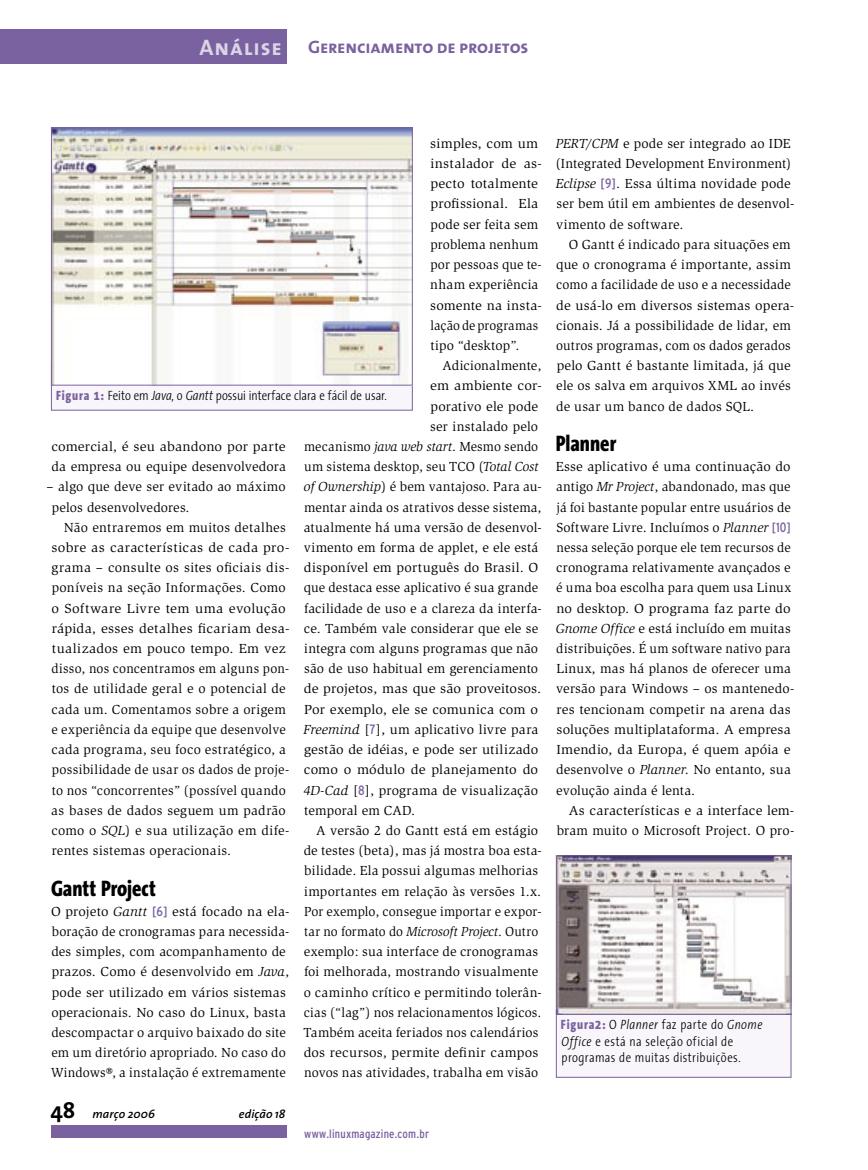
<style>
.page{position:relative;width:868px;height:1170px;background:#fff}
.page>*{position:absolute;margin:0;border:0;box-sizing:border-box;transform-origin:0 0}
.t1{font:800 22.5px "The Sans Condensed";color:#000}
.t2{font:22.5px "The Sans Bold Caps";letter-spacing:.035em;color:#dbd4e6}
.t3{font:700 22.5px "The Sans";color:#000}
.t4{font:18px "The Sans Bold Caps";letter-spacing:-.01em;color:#7a619f}
.t5{font:13.5px/20.2px "Slimbach";letter-spacing:.015em;color:#000}
.t6{font:13.5px/20.2px "Slimbach";letter-spacing:.015em;color:#000;scale:1.04 1}
.t7{font:13.5px/20.2px "Slimbach";letter-spacing:.015em;color:#000;scale:1.05 1}
.t8{font:300 13.5px/16.5px "The Sans Condensed";letter-spacing:.02em;color:#000}
.t9{font:300 13.5px "The Sans Condensed";color:#000}
.t10{font:13.5px "Slimbach";letter-spacing:.015em;color:#000;scale:.95 1}
.t11{font:condensed 12px "Interstate";letter-spacing:.015em;color:#7a619f}
.t12{font:italic 600 12px "The Sans";letter-spacing:.01em;color:#000}
.s1{font-style:italic}
.s2{font-family:"Interstate";font-stretch:condensed;color:#7a619f}
.s3{font-weight:800;color:#7a619f}
</style>
<div class="page">
<div style="left:51px;top:363px;width:361px;height:47px;background:#f8f6fa"></div>
<img style="left:53px;top:129px;width:357px;height:254px">
<div style="left:51px;top:127px;width:361px;height:258px;border:1px solid #7a619f"></div>
<div style="left:556px;top:1010px;width:234px;height:67px;background:#f8f6fa"></div>
<img style="left:558px;top:857px;width:231px;height:155px">
<div style="left:556px;top:855px;width:235px;height:159px;border:1px solid #7a619f"></div>
<div style="left:0;top:30px;width:286px;height:34px;background:#7a619f"></div>
<div style="left:51px;top:1125px;width:235px;height:12px;background:#7a619f"></div>
<h1 class="t2" style="left:199px;top:28px;width:84px">Análise</h1>
<h2 class="t4" style="left:308px;top:32px;width:222px">Gerenciamento de projetos</h2>
<p class="t6" style="left:430px;top:133px;width:109px">simples, com um instalador de as&shy;pecto totalmente profissional. Ela pode ser feita sem problema nenhum por pessoas que te&shy;nham experiência somente na insta&shy;lação de programas tipo “desktop”.</p>
<p class="t5" style="left:442px;top:355px;width:100px">Adicionalmente,</p>
<p class="t7" style="left:430px;top:376px;width:108px">em ambiente cor-</p>
<p class="t5" style="left:430px;top:396px;width:109px">porativo ele pode</p>
<p class="t5" style="left:430px;top:416px;width:109px">ser instalado pelo</p>
<p class="t5" style="left:304px;top:436px;width:236px">mecanismo <span class="s1">java web start</span>. Mesmo sendo</p>
<p class="t5" style="left:304px;top:456px;width:236px">um sistema desktop, seu TCO (<span class="s1">Total Cost</span></p>
<p class="t5" style="left:304px;top:477px;width:239px"><span class="s1">of Ownership</span>) é bem vantajoso. Para au-</p>
<p class="t5" style="left:304px;top:497px;width:239px">mentar ainda os atrativos desse sistema,</p>
<p class="t5" style="left:303px;top:517px;width:239px">atualmente há uma versão de desenvol-</p>
<p class="t5" style="left:304px;top:537px;width:236px">vimento em forma de applet, e ele está</p>
<p class="t5" style="left:304px;top:557px;width:236px">disponível em português do Brasil. O</p>
<p class="t5" style="left:304px;top:578px;width:236px">que destaca esse aplicativo é sua grande</p>
<p class="t5" style="left:304px;top:598px;width:239px">facilidade de uso e a clareza da interfa-</p>
<p class="t5" style="left:304px;top:618px;width:236px">ce. Também vale considerar que ele se</p>
<p class="t5" style="left:304px;top:638px;width:235px">integra com alguns programas que não</p>
<p class="t5" style="left:304px;top:658px;width:235px">são de uso habitual em gerenciamento</p>
<p class="t7" style="left:304px;top:679px;width:228px">de projetos, mas que são proveitosos.</p>
<p class="t7" style="left:304px;top:699px;width:224px">Por exemplo, ele se comunica com o</p>
<p class="t5" style="left:303px;top:719px;width:236px"><span class="s1">Freemind</span> [<span class="s2">7</span>], um aplicativo livre para</p>
<p class="t6" style="left:304px;top:739px;width:227px">gestão de idéias, e pode ser utilizado</p>
<p class="t7" style="left:304px;top:759px;width:225px">como o módulo de planejamento do</p>
<p class="t5" style="left:303px;top:780px;width:236px"><span class="s1">4D-Cad</span> [<span class="s2">8</span>], programa de visualização</p>
<p class="t5" style="left:304px;top:800px;width:112px">temporal em CAD.</p>
<p class="t5" style="left:316px;top:820px;width:223px">A versão 2 do Gantt está em estágio</p>
<p class="t5" style="left:304px;top:840px;width:239px">de testes (beta), mas já mostra boa esta-</p>
<p class="t5" style="left:304px;top:860px;width:235px">bilidade. Ela possui algumas melhorias</p>
<p class="t5" style="left:304px;top:880px;width:239px">importantes em relação às versões 1.x.</p>
<p class="t5" style="left:304px;top:901px;width:239px">Por exemplo, consegue importar e expor-</p>
<p class="t10" style="left:304px;top:923px;width:248px">tar no formato do <span class="s1">Microsoft Project</span>. Outro</p>
<p class="t5" style="left:304px;top:941px;width:236px">exemplo: sua interface de cronogramas</p>
<p class="t5" style="left:304px;top:961px;width:236px">foi melhorada, mostrando visualmente</p>
<p class="t5" style="left:304px;top:981px;width:239px">o caminho crítico e permitindo tolerân-</p>
<p class="t5" style="left:304px;top:1002px;width:239px">cias (“lag”) nos relacionamentos lógicos.</p>
<p class="t5" style="left:303px;top:1022px;width:236px">Também aceita feriados nos calendários</p>
<p class="t5" style="left:304px;top:1042px;width:236px">dos recursos, permite definir campos</p>
<p class="t5" style="left:304px;top:1062px;width:236px">novos nas atividades, trabalha em visão</p>
<p class="t9" style="left:56px;top:384px;width:332px"><span class="s3">Figura 1:</span> Feito em <span class="s1">Java</span>, o <span class="s1">Gantt</span> possui interface clara e fácil de usar.</p>
<p class="t7" style="left:51px;top:436px;width:225px">comercial, é seu abandono por parte da empresa ou equipe desenvolvedora</p>
<p class="t5" style="left:52px;top:477px;width:235px;text-indent:-5px">– algo que deve ser evitado ao máximo pelos desenvolvedores.</p>
<p class="t5" style="left:51px;top:517px;width:240px;text-indent:13px">Não entraremos em muitos detalhes sobre as características de cada pro&shy;grama – consulte os sites oficiais dis&shy;poníveis na seção Informações. Como o Software Livre tem uma evolução rápida, esses detalhes ficariam desa&shy;tualizados em pouco tempo. Em vez disso, nos concentramos em alguns pon&shy;tos de utilidade geral e o potencial de cada um. Comentamos sobre a origem e experiência da equipe que desenvolve cada programa, seu foco estratégico, a possibilidade de usar os dados de proje&shy;to nos “concorrentes” (possível quando as bases de dados seguem um padrão como o <span class="s1">SQL</span>) e sua utilização em dife&shy;rentes sistemas operacionais.</p>
<h1 class="t1" style="left:51px;top:875px;width:106px">Gantt Project</h1>
<p class="t5" style="left:51px;top:901px;width:240px">O projeto <span class="s1">Gantt</span> <span class="s2">[6]</span> está focado na ela&shy;boração de cronogramas para necessida&shy;des simples, com acompanhamento de prazos. Como é desenvolvido em <span class="s1">Java</span>, pode ser utilizado em vários sistemas operacionais. No caso do Linux, basta descompactar o arquivo baixado do site em um diretório apropriado. No caso do Windows®, a instalação é extremamente</p>
<h1 class="t3" style="left:50px;top:1091px;width:27px">48</h1>
<p class="t12" style="left:93px;top:1103px;width:64px">março 2006</p>
<p class="t12" style="left:239px;top:1103px;width:48px">edição 18</p>
<p class="t11" style="left:304px;top:1126px;width:126px">www.linuxmagazine.com.br</p>
<p class="t5" style="left:555px;top:133px;width:240px"><span class="s1">PERT/CPM</span> e pode ser integrado ao IDE (Integrated Development Environment)<br><span class="s1">Eclipse</span> <span class="s2">[9]</span>. Essa última novidade pode ser bem útil em ambientes de desenvol&shy;vimento de software.</p>
<p class="t5" style="left:556px;top:234px;width:239px;text-indent:12px">O Gantt é indicado para situações em que o cronograma é importante, assim como a facilidade de uso e a necessidade de usá-lo em diversos sistemas opera&shy;cionais. Já a possibilidade de lidar, em outros programas, com os dados gerados pelo Gantt é bastante limitada, já que ele os salva em arquivos XML ao invés de usar um banco de dados SQL.</p>
<h1 class="t1" style="left:556px;top:430px;width:62px">Planner</h1>
<p class="t5" style="left:556px;top:456px;width:240px">Esse aplicativo é uma continuação do antigo <span class="s1">Mr Project</span>, abandonado, mas que já foi bastante popular entre usuários de Software Livre. Incluímos o <span class="s1">Planner</span> <span class="s2">[10] </span>nessa seleção porque ele tem recursos de cronograma relativamente avançados e é uma boa escolha para quem usa Linux no desktop. O programa faz parte do <span class="s1">Gnome Office</span> e está incluído em muitas distribuições. É um software nativo para Linux, mas há planos de oferecer uma versão para Windows – os mantenedo&shy;res tencionam competir na arena das soluções multiplataforma. A empresa Imendio, da Europa, é quem apóia e desenvolve o <span class="s1">Planner</span>. No entanto, sua evolução ainda é lenta.</p>
<p class="t6" style="left:556px;top:800px;width:230px;text-align:right">As características e a interface lem&shy;bram muito o Microsoft Project. O pro-</p>
<p class="t8" style="left:561px;top:1015px;width:203px"><span class="s3">Figura2:</span> O <span class="s1">Planner</span> faz parte do <span class="s1">Gnome<br>Office</span> e está na seleção oficial de programas de muitas distribuições.</p>
</div>
